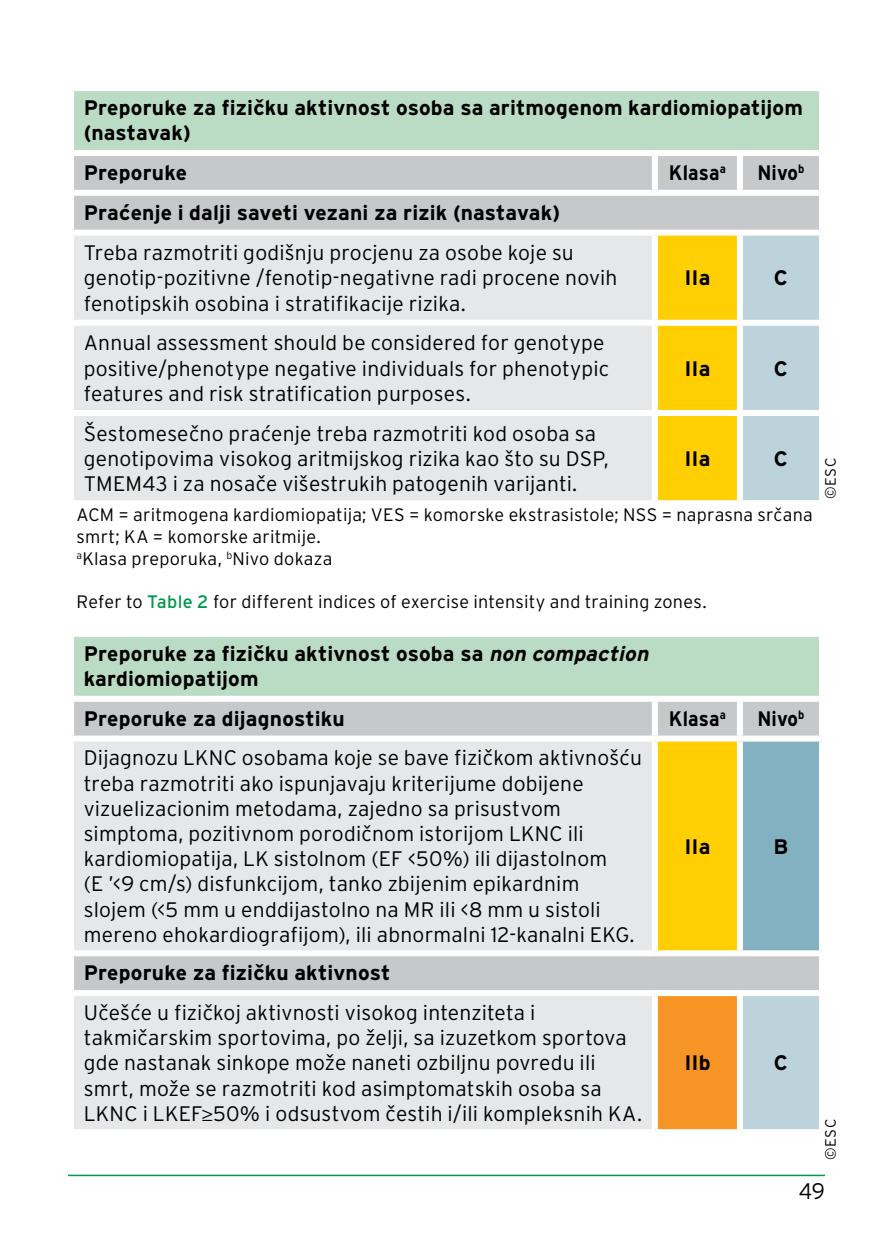
<style>
.page{position:relative;width:893px;height:1259px;background:#fff}
.page>*{position:absolute;margin:0;border:0;box-sizing:border-box;transform-origin:0 0}
.t1{font:300 22.5px "Interstate STD";color:#000;scale:.95 1}
.t2{font:300 21px/25.2px "Interstate STD";letter-spacing:.01em;color:#000}
.t3{font:700 21px/25.2px "Interstate STD";letter-spacing:.005em;color:#000}
.t4{font:700 21px "Interstate STD";letter-spacing:.005em;color:#000;scale:.9 1}
.t5{font:300 18px/21.6px "Interstate STD";letter-spacing:.015em;color:#000}
.t6{font:300 15px "Interstate STD";letter-spacing:.03em;color:#000}
.s1{font-weight:400;color:#00984a}
.s2{font-style:italic}
.s3{font-family:"Myriad Pro";font-weight:400;font-stretch:condensed}
</style>
<div class="page">
<hr style="left:68px;top:1174px;width:757px;height:2px;background:#00984a">
<div style="left:71px;top:88px;width:751px;height:65px;background:#badbc4"></div>
<div style="left:74px;top:156px;width:745px;height:74px;background:#c7c8ca"></div>
<div style="left:74px;top:236px;width:578px;height:264px;background:#e6e7e8"></div>
<svg style="left:658px;top:236px;width:161px;height:264px;background:#ded16c"></svg>
<div style="left:819px;top:91px;width:6px;height:59px;background:#fff"></div>
<div style="left:68px;top:85px;width:587px;height:6px;background:#fff"></div>
<div style="left:68px;top:91px;width:6px;height:59px;background:#fff"></div>
<div style="left:655px;top:85px;width:85px;height:6px;background:#fff"></div>
<div style="left:740px;top:85px;width:85px;height:6px;background:#fff"></div>
<div style="left:68px;top:150px;width:587px;height:6px;background:#fff"></div>
<div style="left:655px;top:150px;width:85px;height:6px;background:#fff"></div>
<div style="left:652px;top:156px;width:6px;height:34px;background:#fff"></div>
<div style="left:740px;top:150px;width:85px;height:6px;background:#fff"></div>
<div style="left:737px;top:156px;width:6px;height:34px;background:#fff"></div>
<div style="left:68px;top:190px;width:587px;height:6px;background:#fff"></div>
<div style="left:655px;top:190px;width:85px;height:6px;background:#fff"></div>
<div style="left:740px;top:190px;width:85px;height:6px;background:#fff"></div>
<div style="left:737px;top:236px;width:6px;height:84px;background:#fff"></div>
<div style="left:68px;top:320px;width:587px;height:6px;background:#fff"></div>
<div style="left:655px;top:320px;width:85px;height:6px;background:#fff"></div>
<div style="left:740px;top:320px;width:85px;height:6px;background:#fff"></div>
<div style="left:737px;top:326px;width:6px;height:84px;background:#fff"></div>
<div style="left:68px;top:410px;width:587px;height:6px;background:#fff"></div>
<div style="left:655px;top:410px;width:85px;height:6px;background:#fff"></div>
<div style="left:740px;top:410px;width:85px;height:6px;background:#fff"></div>
<div style="left:737px;top:416px;width:6px;height:84px;background:#fff"></div>
<div style="left:71px;top:634px;width:751px;height:65px;background:#badbc4"></div>
<div style="left:74px;top:702px;width:745px;height:288px;background:#c7c8ca"></div>
<svg style="left:74px;top:741px;width:581px;height:388px;background:#e3e4e5"></svg>
<div style="left:655px;top:738px;width:85px;height:215px;background:#ffcf01"></div>
<div style="left:740px;top:738px;width:82px;height:215px;background:#82b1c1"></div>
<div style="left:655px;top:993px;width:85px;height:139px;background:#f79426"></div>
<div style="left:740px;top:993px;width:82px;height:139px;background:#bdd3db"></div>
<div style="left:819px;top:637px;width:6px;height:59px;background:#fff"></div>
<div style="left:68px;top:631px;width:587px;height:6px;background:#fff"></div>
<div style="left:68px;top:637px;width:6px;height:59px;background:#fff"></div>
<div style="left:655px;top:631px;width:85px;height:6px;background:#fff"></div>
<div style="left:740px;top:631px;width:85px;height:6px;background:#fff"></div>
<div style="left:68px;top:696px;width:587px;height:6px;background:#fff"></div>
<div style="left:655px;top:696px;width:85px;height:6px;background:#fff"></div>
<div style="left:652px;top:702px;width:6px;height:33px;background:#fff"></div>
<div style="left:740px;top:696px;width:85px;height:6px;background:#fff"></div>
<div style="left:737px;top:702px;width:6px;height:33px;background:#fff"></div>
<div style="left:68px;top:735px;width:587px;height:6px;background:#fff"></div>
<div style="left:655px;top:735px;width:85px;height:6px;background:#fff"></div>
<div style="left:652px;top:741px;width:6px;height:209px;background:#fff"></div>
<div style="left:740px;top:735px;width:85px;height:6px;background:#fff"></div>
<div style="left:737px;top:741px;width:6px;height:209px;background:#fff"></div>
<div style="left:819px;top:741px;width:6px;height:209px;background:#fff"></div>
<div style="left:68px;top:950px;width:587px;height:6px;background:#fff"></div>
<div style="left:655px;top:950px;width:85px;height:6px;background:#fff"></div>
<div style="left:740px;top:950px;width:85px;height:6px;background:#fff"></div>
<div style="left:68px;top:990px;width:587px;height:6px;background:#fff"></div>
<div style="left:655px;top:990px;width:85px;height:6px;background:#fff"></div>
<div style="left:652px;top:996px;width:6px;height:133px;background:#fff"></div>
<div style="left:740px;top:990px;width:85px;height:6px;background:#fff"></div>
<div style="left:737px;top:996px;width:6px;height:133px;background:#fff"></div>
<div style="left:819px;top:996px;width:6px;height:133px;background:#fff"></div>
<div style="left:655px;top:1129px;width:85px;height:6px;background:#fff"></div>
<div style="left:740px;top:1129px;width:85px;height:6px;background:#fff"></div>
<p class="t3" style="left:84px;top:95px;width:721px">Preporuke za fizičku aktivnost osoba sa aritmogenom kardiomiopatijom (nastavak)</p>
<p class="t3" style="left:84px;top:160px;width:105px">Preporuke</p>
<p class="t4" style="left:669px;top:161px;width:65px">Klasa<sup>a</sup></p>
<p class="t4" style="left:757px;top:161px;width:54px">Nivo<sup>b</sup></p>
<p class="t3" style="left:84px;top:199px;width:478px">Praćenje i dalji saveti vezani za rizik (nastavak)</p>
<p class="t2" style="left:84px;top:240px;width:535px">Treba razmotriti godišnju procjenu za osobe koje su genotip-pozitivne /fenotip-negativne radi procene novih fenotipskih osobina i stratifikacije rizika.</p>
<p class="t3" style="left:684px;top:265px;width:27px">IIa</p>
<p class="t3" style="left:774px;top:265px;width:16px">C</p>
<p class="t2" style="left:84px;top:330px;width:527px">Annual assessment should be considered for genotype positive/phenotype negative individuals for phenotypic features and risk stratification purposes.</p>
<p class="t2" style="left:84px;top:420px;width:526px">Šestomesečno praćenje treba razmotriti kod osoba sa genotipovima visokog aritmijskog rizika kao što su DSP,<br>TMEM43 i za nosače višestrukih patogenih varijanti.</p>
<p class="t3" style="left:684px;top:355px;width:27px">IIa</p>
<p class="t3" style="left:774px;top:355px;width:16px">C</p>
<p class="t3" style="left:684px;top:445px;width:27px">IIa</p>
<p class="t3" style="left:774px;top:445px;width:16px">C</p>
<p class="t5" style="left:77px;top:504px;width:738px">ACM = aritmogena kardiomiopatija; VES = komorske ekstrasistole; NSS = naprasna srčana smrt; KA = komorske aritmije.<br><sup>a</sup>Klasa preporuka, <sup>b</sup>Nivo dokaza</p>
<p class="t5" style="left:77px;top:590px;width:632px">Refer to <span class="s1">Table 2</span> for different indices of exercise intensity and training zones.</p>
<p class="t3" style="left:84px;top:640px;width:571px">Preporuke za fizičku aktivnost osoba sa <span class="s2">non compaction </span>kardiomiopatijom</p>
<p class="t3" style="left:84px;top:705px;width:262px">Preporuke za dijagnostiku</p>
<p class="t4" style="left:669px;top:706px;width:65px">Klasa<sup>a</sup></p>
<p class="t4" style="left:757px;top:706px;width:54px">Nivo<sup>b</sup></p>
<p class="t2" style="left:84px;top:745px;width:560px">Dijagnozu LKNC osobama koje se bave fizičkom aktivnošću treba razmotriti ako ispunjavaju kriterijume dobijene vizuelizacionim metodama, zajedno sa prisustvom simptoma, pozitivnom porodičnom istorijom LKNC ili kardiomiopatija, LK sistolnom (EF &lt;50%) ili dijastolnom<br>(E ’&lt;9 cm/s) disfunkcijom, tanko zbijenim epikardnim slojem (&lt;5 mm u enddijastolno na MR ili &lt;8 mm u sistoli mereno ehokardiografijom), ili abnormalni 12-kanalni EKG.</p>
<p class="t3" style="left:684px;top:833px;width:27px">IIa</p>
<p class="t3" style="left:773px;top:833px;width:16px">B</p>
<p class="t3" style="left:84px;top:960px;width:308px">Preporuke za fizičku aktivnost</p>
<p class="t2" style="left:84px;top:999px;width:560px">Učešće u fizičkoj aktivnosti visokog intenziteta i takmičarskim sportovima, po želji, sa izuzetkom sportova gde nastanak sinkope može naneti ozbiljnu povredu ili smrt, može se razmotriti kod asimptomatskih osoba sa LKNC i LKEF<span class="s3">≥</span>50% i odsustvom čestih i/ili kompleksnih KA.</p>
<p class="t3" style="left:684px;top:1050px;width:28px">IIb</p>
<p class="t3" style="left:774px;top:1050px;width:16px">C</p>
<p class="t6" style="left:822px;top:499px;width:42px;rotate:-90deg">©ESC</p>
<p class="t6" style="left:822px;top:1160px;width:42px;rotate:-90deg">©ESC</p>
<p class="t1" style="left:799px;top:1178px;width:29px">49</p>
</div>
